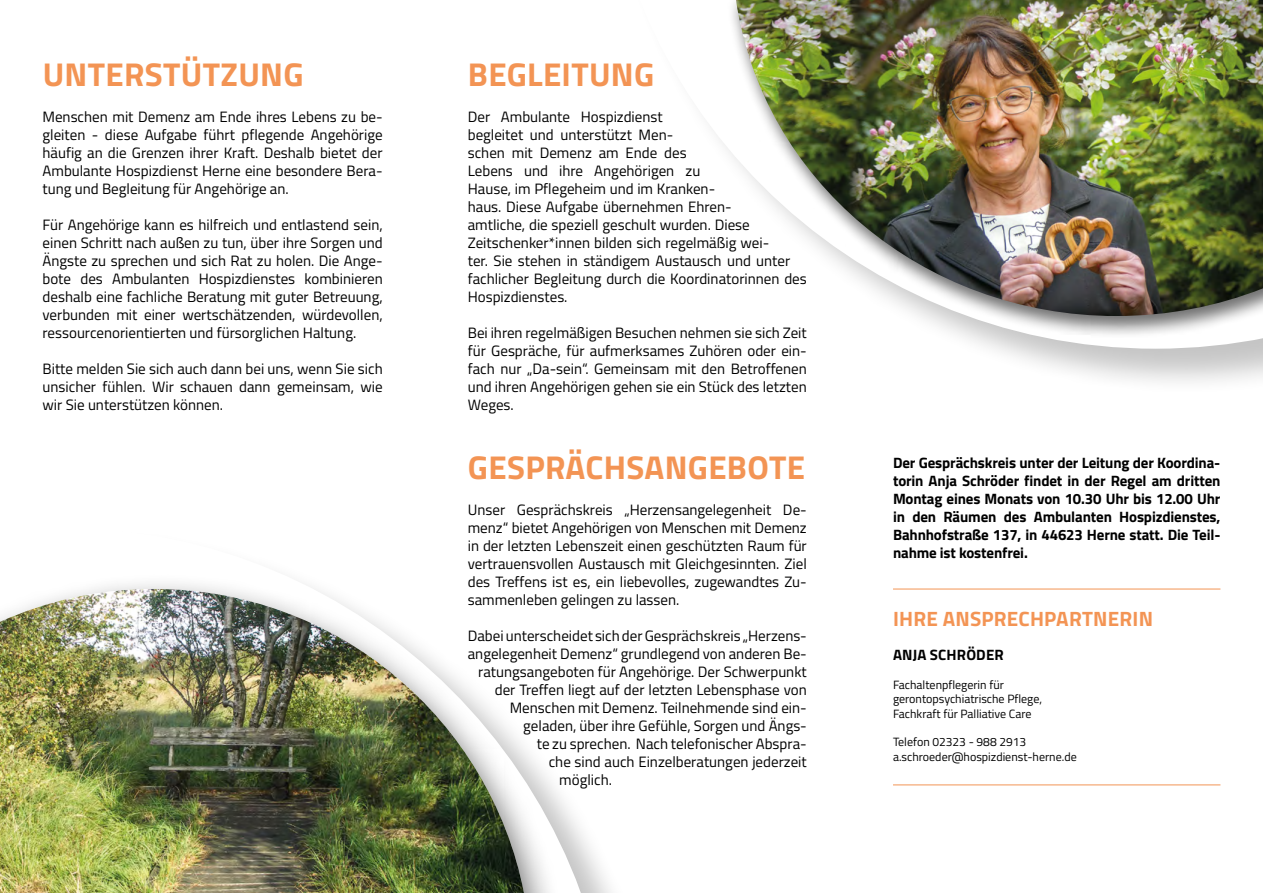
<style>
.page{position:relative;width:1263px;height:893px;background:#fff}
.page>*{position:absolute;margin:0;border:0;box-sizing:border-box;transform-origin:0 0}
.t1{font:700 33px "Titillium Web";letter-spacing:.01em;color:#f39454}
.t2{font:700 20.7px "Titillium Web";letter-spacing:.01em;color:#f39454}
.t3{font:15px/18px "Titillium Web";color:#000;text-align:justify}
.t4{font:700 15px/18px "Titillium Web";letter-spacing:-.01em;color:#000;text-align:justify}
.t5{font:700 15px "Titillium Web";letter-spacing:.01em;color:#000}
.t6{font:12px/14.4px "Titillium Web";color:#000}
</style>
<div class="page">
<div style="left:604px;top:0;width:659px;height:396px;background:#000;opacity:.23"></div>
<svg style="left:604px;top:0;width:659px;height:349px"></svg>
<div style="left:726px;top:0;width:537px;height:338px;background:#000;opacity:.56"></div>
<img style="left:736px;top:0;width:527px;height:316px">
<svg style="left:569px;top:812px;width:42px;height:81px"></svg>
<div style="left:0;top:572px;width:569px;height:321px;background:#000;opacity:.58"></div>
<img style="left:0;top:589px;width:524px;height:304px">
<hr style="left:893px;top:589px;width:327px;height:1px;background:#f39454">
<hr style="left:893px;top:784px;width:327px;height:1px;background:#f39454">
<h1 class="t1" style="left:43px;top:49px;width:262px">UNTERSTÜTZUNG</h1>
<p class="t3" style="left:43px;top:107px;width:342px">Menschen mit Demenz am Ende ihres Lebens zu be&shy;gleiten - diese Aufgabe führt pflegende Angehörige häufig an die Grenzen ihrer Kraft. Deshalb bietet der Ambulante Hospizdienst Herne eine besondere Bera&shy;tung und Begleitung für Angehörige an.</p>
<p class="t3" style="left:43px;top:215px;width:342px">Für Angehörige kann es hilfreich und entlastend sein, einen Schritt nach außen zu tun, über ihre Sorgen und Ängste zu sprechen und sich Rat zu holen. Die Ange&shy;bote des Ambulanten Hospizdienstes kombinieren deshalb eine fachliche Beratung mit guter Betreuung, verbunden mit einer wertschätzenden, würdevollen, ressourcenorientierten und fürsorglichen Haltung.</p>
<p class="t3" style="left:43px;top:359px;width:342px">Bitte melden Sie sich auch dann bei uns, wenn Sie sich unsicher fühlen. Wir schauen dann gemeinsam, wie wir Sie unterstützen können.</p>
<h1 class="t1" style="left:468px;top:49px;width:188px">BEGLEITUNG</h1>
<p class="t3" style="left:468px;top:107px;width:341px;text-align:left">Der Ambulante Hospizdienst<br>begleitet und unterstützt Men-<br>schen mit Demenz am Ende des<br>Lebens und ihre Angehörigen zu<br>Hause, im Pflegeheim und im Kranken-<br>haus. Diese Aufgabe übernehmen Ehren-<br>amtliche, die speziell geschult wurden. Diese Zeitschenker*innen bilden sich regelmäßig wei-<br>ter. Sie stehen in ständigem Austausch und unter fachlicher Begleitung durch die Koordinatorinnen des Hospizdienstes.</p>
<p class="t3" style="left:468px;top:323px;width:341px">Bei ihren regelmäßigen Besuchen nehmen sie sich Zeit für Gespräche, für aufmerksames Zuhören oder ein&shy;fach nur „Da-sein“. Gemeinsam mit den Betroffenen und ihren Angehörigen gehen sie ein Stück des letzten Weges.</p>
<h1 class="t1" style="left:468px;top:442px;width:339px">GESPRÄCHSANGEBOTE</h1>
<p class="t3" style="left:468px;top:500px;width:341px">Unser Gesprächskreis „Herzensangelegenheit De&shy;menz“ bietet Angehörigen von Menschen mit Demenz in der letzten Lebenszeit einen geschützten Raum für vertrauensvollen Austausch mit Gleichgesinnten. Ziel des Treffens ist es, ein liebevolles, zugewandtes Zu&shy;sammenleben gelingen zu lassen.</p>
<p class="t3" style="left:468px;top:626px;width:341px">Dabei unterscheidet sich der Gesprächskreis „Herzens-</p>
<p class="t3" style="left:468px;top:644px;width:341px">angelegenheit Demenz“ grundlegend von anderen Be-</p>
<p class="t3" style="left:478px;top:662px;width:330px">ratungsangeboten für Angehörige. Der Schwerpunkt</p>
<p class="t3" style="left:495px;top:680px;width:313px">der Treffen liegt auf der letzten Lebensphase von</p>
<p class="t3" style="left:510px;top:698px;width:299px">Menschen mit Demenz. Teilnehmende sind ein-</p>
<p class="t3" style="left:523px;top:716px;width:285px">geladen, über ihre Gefühle, Sorgen und Ängs-</p>
<p class="t3" style="left:537px;top:734px;width:271px">te zu sprechen. Nach telefonischer Abspra-</p>
<p class="t3" style="left:549px;top:752px;width:260px">che sind auch Einzelberatungen jederzeit</p>
<p class="t3" style="left:559px;top:770px;width:54px">möglich.</p>
<p class="t4" style="left:893px;top:453px;width:329px">Der Gesprächskreis unter der Leitung der Koordina&shy;torin Anja Schröder findet in der Regel am dritten Montag eines Monats von 10.30 Uhr bis 12.00 Uhr in den Räumen des Ambulanten Hospizdienstes, Bahnhofstraße 137, in 44623 Herne statt. Die Teil&shy;nahme ist kostenfrei.</p>
<h2 class="t2" style="left:893px;top:603px;width:261px">IHRE ANSPRECHPARTNERIN</h2>
<p class="t5" style="left:893px;top:643px;width:112px">ANJA SCHRÖDER</p>
<p class="t6" style="left:893px;top:677px;width:151px">Fachaltenpflegerin für gerontopsychiatrische Pflege,<br>Fachkraft für Palliative Care</p>
<p class="t6" style="left:893px;top:734px;width:185px">Telefon 02323 - 988 2913 a.schroeder@hospizdienst-herne.de</p>
</div>
